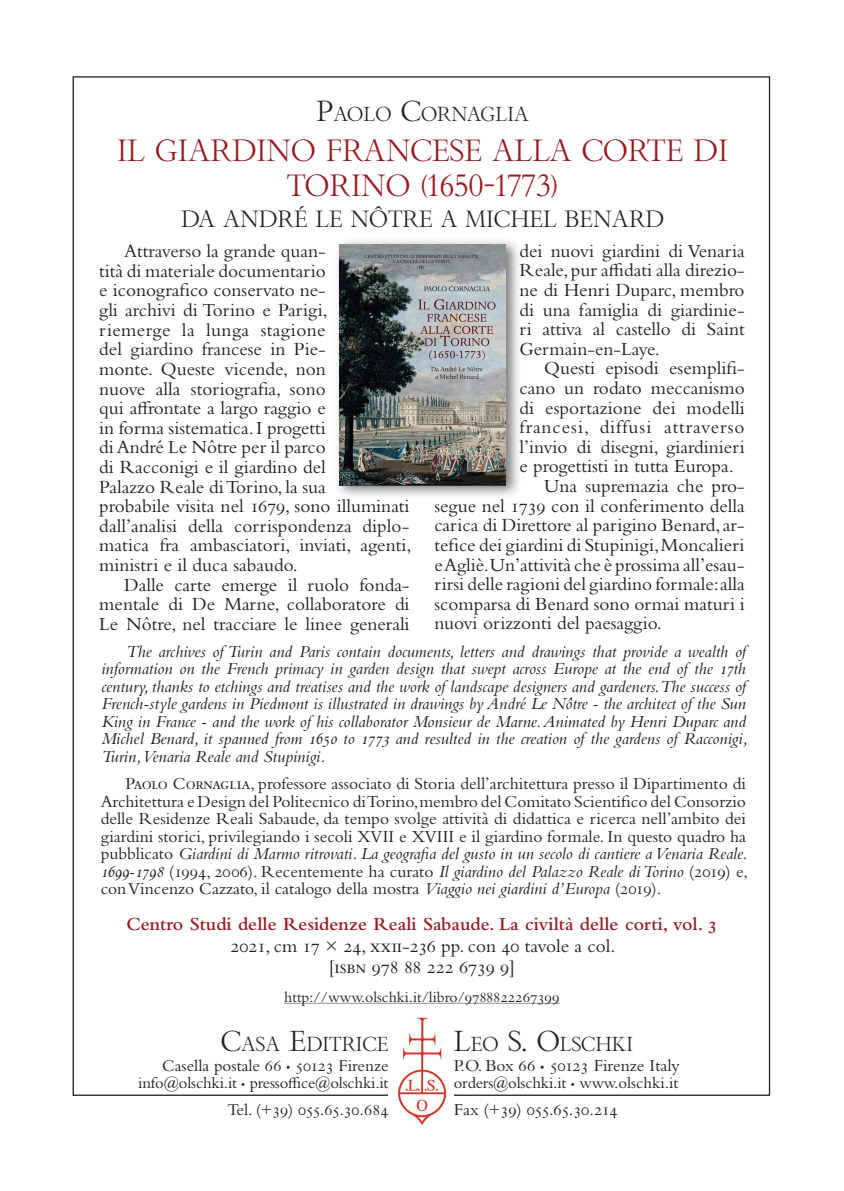
<style>
.page{position:relative;width:844px;height:1191px;background:#fff}
.page>*{position:absolute;margin:0;border:0;box-sizing:border-box;transform-origin:0 0}
.t1{font:29.75px/35px "Bembo Titling MT Std";color:#981a1e;text-align:center}
.t2{font:22.75px "Bembo Titling MT Std";color:#231f20}
.t3{font:19.6px "Bembo Titling MT Std";color:#231f20}
.t4{font:19.25px/19.6px "Bembo Std";color:#231f20;text-align:justify}
.t5{font:600 19.25px "Bembo Std";color:#981a1e}
.t6{font:19.25px "Bembo Std";letter-spacing:.05em;color:#231f20}
.t7{font:17.5px/17.5px "Bembo Std";color:#231f20;text-align:justify}
.t8{font:italic 17.5px/17.5px "Bembo Std";color:#231f20;text-align:justify}
.t9{font:17.5px "Bembo Std";letter-spacing:-.02em;color:#231f20}
.t10{font:17.15px "Bembo Std";color:#231f20}
.t11{font:17.15px "Bembo Std";letter-spacing:-.02em;color:#231f20}
.t12{font:16.62px "Bembo Std";letter-spacing:-.01em;color:#231f20}
.t13{font:15.75px "Bembo Std";color:#231f20}
.s1{font-size:28px}
.s2{font-style:italic}
.s3{font-size:11.9px}
.s4{font-size:11.38px}
.s5{font-size:12.25px}
</style>
<div class="page">
<img style="left:398px;top:1017px;width:48px;height:107px">
<hr style="left:284px;top:1003px;width:275px;height:1px;background:#939598">
<div style="left:333px;top:237px;width:189px;height:262px;background:#231f20;opacity:.6"></div>
<img style="left:339px;top:244px;width:167px;height:241px">
<p class="t3" style="left:316px;top:102px;width:214px"><span class="s1">P</span>AOLO <span class="s1">C</span>ORNAGLIA</p>
<h1 class="t1" style="left:117px;top:132px;width:612px">IL GIARDINO FRANCESE ALLA CORTE DI<br>TORINO (1650-1773)</h1>
<p class="t2" style="left:181px;top:205px;width:484px">DA ANDRÉ LE NÔTRE A MICHEL BENARD</p>
<p class="t4" style="left:99px;top:241px;width:314px;text-align:left;text-indent:25px">Attraverso la grande quan-<br>tità di materiale documentario<br>e iconografico conservato ne-<br>gli archivi di Torino e Parigi,<br>riemerge la lunga stagione<br>del giardino francese in Pie-<br>monte. Queste vicende, non<br>nuove alla storiografia, sono<br>qui affrontate a largo raggio e<br>in forma sistematica. I progetti<br>di André Le Nôtre per il parco<br>di Racconigi e il giardino del<br>Palazzo Reale di Torino, la sua<br>probabile visita nel 1679, sono illuminati dall’analisi della corrispondenza diplo&shy;matica fra ambasciatori, inviati, agenti, ministri e il duca sabaudo.</p>
<p class="t4" style="left:99px;top:574px;width:312px;text-indent:25px">Dalle carte emerge il ruolo fonda&shy;mentale di De Marne, collaboratore di Le Nôtre, nel tracciare le linee generali</p>
<p class="t4" style="left:519px;top:241px;width:227px">dei nuovi giardini di Venaria Reale, pur affidati alla direzio&shy;ne di Henri Duparc, membro di una famiglia di giardinie&shy;ri attiva al castello di Saint Germain-en-Laye.</p>
<p class="t4" style="left:544px;top:358px;width:202px">Questi episodi esemplifi-</p>
<p class="t4" style="left:519px;top:378px;width:227px">cano un rodato meccanismo</p>
<p class="t4" style="left:519px;top:397px;width:227px">di esportazione dei modelli</p>
<p class="t6" style="left:519px;top:416px;width:226px">francesi, diffusi attraverso</p>
<p class="t4" style="left:519px;top:437px;width:227px">l’invio di disegni, giardinieri</p>
<p class="t4" style="left:519px;top:456px;width:216px">e progettisti in tutta Europa.</p>
<p class="t4" style="left:544px;top:476px;width:202px">Una supremazia che pro-</p>
<p class="t4" style="left:434px;top:495px;width:312px">segue nel 1739 con il conferimento della</p>
<p class="t4" style="left:434px;top:515px;width:312px">carica di Direttore al parigino Benard, ar-</p>
<p class="t4" style="left:434px;top:535px;width:312px">tefice dei giardini di Stupinigi, Moncalieri</p>
<p class="t4" style="left:434px;top:554px;width:312px">e Agliè.Un’attività che è prossima all’esau-</p>
<p class="t4" style="left:434px;top:574px;width:312px">rirsi delle ragioni del giardino formale: alla</p>
<p class="t4" style="left:434px;top:593px;width:312px">scomparsa di Benard sono ormai maturi i</p>
<p class="t4" style="left:434px;top:613px;width:229px">nuovi orizzonti del paesaggio.</p>
<p class="t8" style="left:101px;top:642px;width:647px;text-indent:25px">The archives of Turin and Paris contain documents, letters and drawings that provide a wealth of information on the French primacy in garden design that swept across Europe at the end of the 17th century, thanks to etchings and treatises and the work of landscape designers and gardeners. The success of French-style gardens in Piedmont is illustrated in drawings by André Le Nôtre - the architect of the Sun King in France - and the work of his collaborator Monsieur de Marne. Animated by Henri Duparc and Michel Benard, it spanned from 1650 to 1773 and resulted in the creation of the gardens of Racconigi, Turin, Venaria Reale and Stupinigi.</p>
<p class="t7" style="left:101px;top:774px;width:648px;text-indent:25px">Paolo Cornaglia, professore associato di Storia dell’architettura presso il Dipartimento di Architettura e Design del Politecnico di Torino, membro del Comitato Scientifico del Consorzio delle Residenze Reali Sabaude, da tempo svolge attività di didattica e ricerca nell’ambito dei giardini storici, privilegiando i secoli XVII e XVIII e il giardino formale. In questo quadro ha pubblicato <span class="s2">Giardini di Marmo ritrovati. La geografia del gusto in un secolo di cantiere a Venaria Reale.<br>1699-1798</span> (1994, 2006). Recentemente ha curato <span class="s2">Il giardino del Palazzo Reale di Torino</span> (2019) e, con Vincenzo Cazzato, il catalogo della mostra <span class="s2">Viaggio nei giardini d’Europa</span> (2019).</p>
<p class="t5" style="left:127px;top:913px;width:592px">Centro Studi delle Residenze Reali Sabaude. La civiltà delle corti, vol. 3</p>
<p class="t4" style="left:230px;top:934px;width:386px;line-height:21px;text-align:center">2021, cm 17 × 24, xxii-236 pp. con 40 tavole a col. [isbn 978 88 222 6739 9]</p>
<p class="t13" style="left:284px;top:987px;width:277px">http://www.olschki.it/libro/9788822267399</p>
<p class="t3" style="left:221px;top:1031px;width:169px"><span class="s1">C</span>ASA <span class="s1">E</span>DITRICE</p>
<p class="t10" style="left:162px;top:1055px;width:228px">Casella postale 66 <span class="s3">•</span> 50123 Firenze</p>
<p class="t12" style="left:138px;top:1073px;width:251px">info@olschki.it <span class="s4">•</span> pressoffice@olschki.it</p>
<p class="t11" style="left:227px;top:1099px;width:162px">Tel. (+39) 055.65.30.684</p>
<p class="t3" style="left:453px;top:1031px;width:181px"><span class="s1">L</span>EO <span class="s1">S. O</span>LSCHKI</p>
<p class="t7" style="left:453px;top:1056px;width:227px">P.O. Box 66 <span class="s5">•</span> 50123 Firenze Italy</p>
<p class="t12" style="left:453px;top:1073px;width:226px">orders@olschki.it <span class="s4">•</span> www.olschki.it</p>
<p class="t9" style="left:453px;top:1098px;width:165px">Fax (+39) 055.65.30.214</p>
</div>
